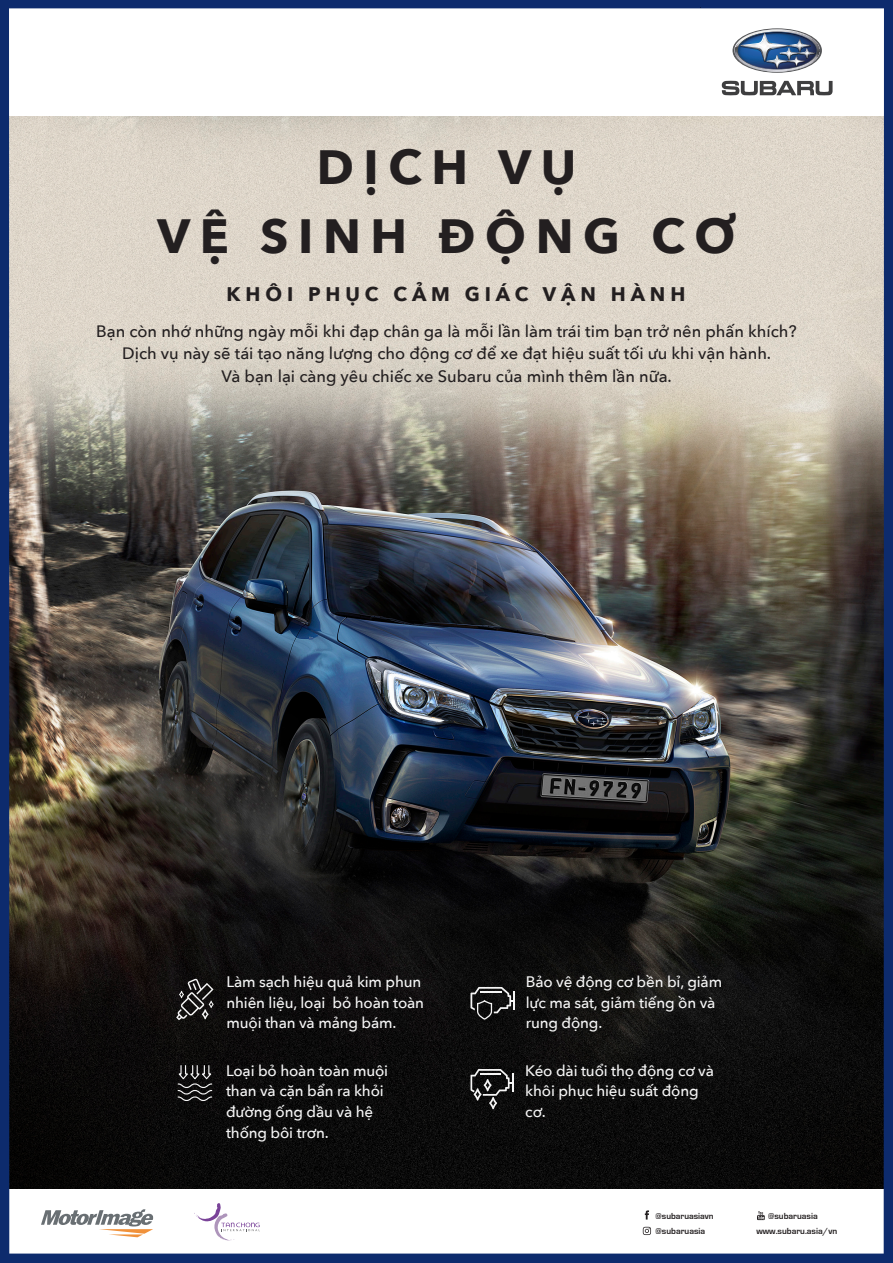
<style>
.page{position:relative;width:893px;height:1263px;background:#fff}
.page>*{position:absolute;margin:0;border:0;box-sizing:border-box;transform-origin:0 0}
.t1{font:700 48px "Avenir Next";letter-spacing:.2em;color:#231f20}
.t2{font:700 19.65px "Avenir Next";letter-spacing:.25em;color:#231f20}
.t3{font:500 16.5px "Avenir Next";color:#231f20}
.t4{font:500 15.15px/20.7px "Avenir Next";letter-spacing:-.01em;color:#f5f5f5}
.t5{font:700 9px "Eurostile";color:#231f20}
</style>
<div class="page">
<img style="left:0;top:0;width:893px;height:1263px">
<svg style="left:722px;top:81px;width:110px;height:14px"></svg>
<svg style="left:733px;top:29px;width:88px;height:43px"></svg>
<p class="t1" style="left:317px;top:126px;width:261px">DỊCH VỤ</p>
<p class="t1" style="left:158px;top:195px;width:579px">VỆ SINH ĐỘNG CƠ</p>
<p class="t2" style="left:227px;top:277px;width:460px">KHÔI PHỤC CẢM GIÁC VẬN HÀNH</p>
<p class="t3" style="left:96px;top:317px;width:702px">Bạn còn nhớ những ngày mỗi khi đạp chân ga là mỗi lần làm trái tim bạn trở nên phấn khích?</p>
<p class="t3" style="left:122px;top:339px;width:651px">Dịch vụ này sẽ tái tạo năng lượng cho động cơ để xe đạt hiệu suất tối ưu khi vận hành.</p>
<p class="t3" style="left:222px;top:362px;width:452px">Và bạn lại càng yêu chiếc xe Subaru của mình thêm lần nữa.</p>
<p class="t4" style="left:226px;top:971px;width:199px">Làm sạch hiệu quả kim phun nhiên liệu, loại bỏ hoàn toàn muội than và mảng bám.</p>
<p class="t4" style="left:226px;top:1059px;width:164px">Loại bỏ hoàn toàn muội than và cặn bẩn ra khỏi đường ống dầu và hệ thống bôi trơn.</p>
<p class="t4" style="left:526px;top:971px;width:198px">Bảo vệ động cơ bền bỉ, giảm lực ma sát, giảm tiếng ồn và rung động.</p>
<p class="t4" style="left:525px;top:1059px;width:190px">Kéo dài tuổi thọ động cơ và khôi phục hiệu suất động cơ.</p>
<p class="t5" style="left:656px;top:1211px;width:60px">@subaruasiavn</p>
<p class="t5" style="left:768px;top:1211px;width:51px">@subaruasia</p>
<p class="t5" style="left:656px;top:1226px;width:51px">@subaruasia</p>
<p class="t5" style="left:756px;top:1226px;width:82px">www.subaru.asia/vn</p>
</div>
